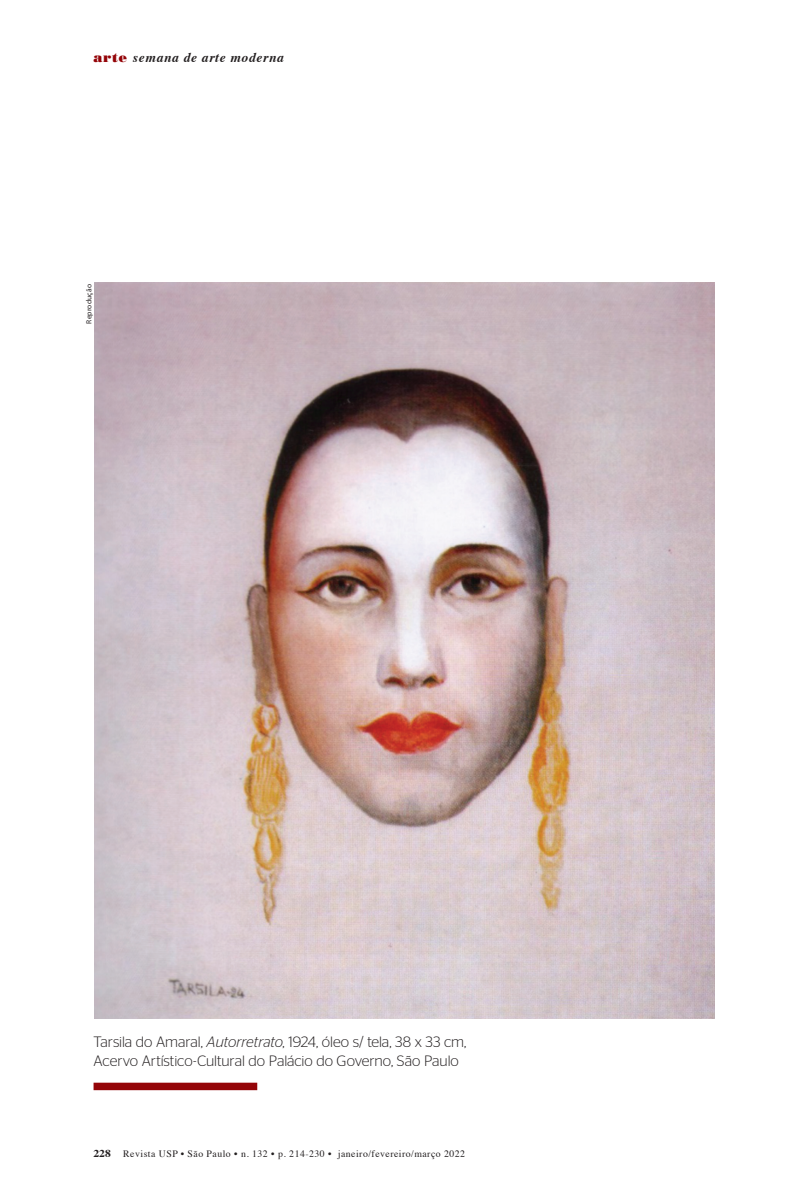
<style>
.page{position:relative;width:808px;height:1191px;background:#fff}
.page>*{position:absolute;margin:0;border:0;box-sizing:border-box;transform-origin:0 0}
.t1{font:300 15px/19.6px "Stag Sans";letter-spacing:-.005em;color:#231f20}
.t2{font:italic 700 13.5px "Times";letter-spacing:.05em;color:#231f20}
.t3{font:9.75px "Times";letter-spacing:.05em;color:#231f20}
.t4{font:7.5px "Myriad Pro";letter-spacing:.02em;color:#231f20}
.s1{font-family:"Bodoni Poster";font-weight:400;font-style:normal;color:#940408}
.s2{font-style:italic}
.s3{font-weight:700;font-size:10.5px}
</style>
<div class="page">
<img style="left:94px;top:282px;width:620px;height:736px">
<div style="left:94px;top:1082px;width:163px;height:8px;background:#940408"></div>
<p class="t2" style="left:94px;top:44px;width:192px"><span class="s1">arte</span> semana de arte moderna</p>
<p class="t4" style="left:84px;top:324px;width:41px;rotate:-90deg">Reprodução</p>
<p class="t1" style="left:94px;top:1031px;width:374px">Tarsila do Amaral, <span class="s2">Autorretrato</span>, 1924, óleo s/ tela, 38 x 33 cm,<br>Acervo Artístico-Cultural do Palácio do Governo, São Paulo</p>
<p class="t3" style="left:94px;top:1144px;width:373px"><span class="s3">228</span> Revista USP • São Paulo • n. 132 • p. 214-230 • janeiro/fevereiro/março 2022</p>
</div>
